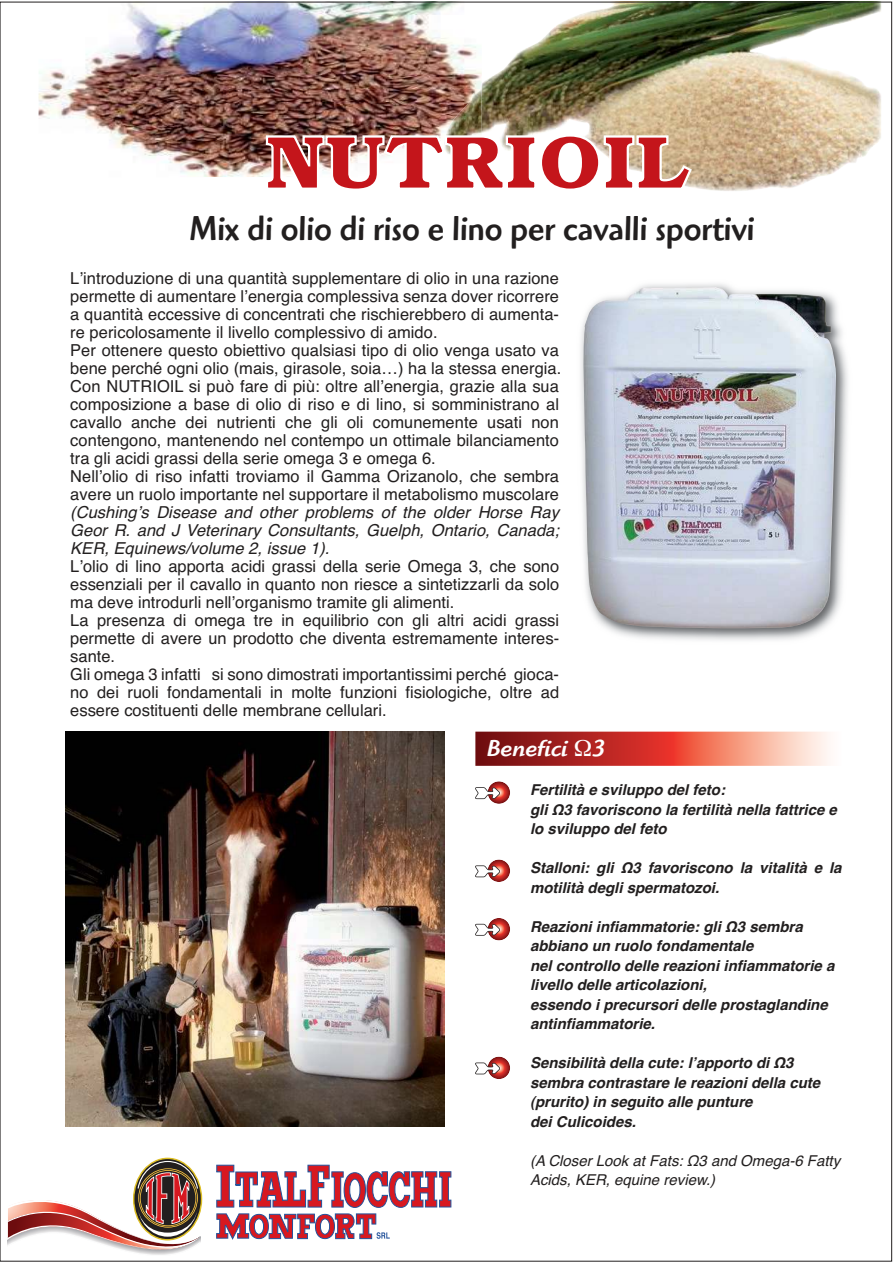
<style>
.page{position:relative;width:893px;height:1263px;background:#fff}
.page>*{position:absolute;margin:0;border:0;box-sizing:border-box;transform-origin:0 0}
.t1{font:700 76.65px "Bookman";color:#c4151b}
.t2{font:500 36px "Highlander";color:#221f1f;scale:.9 1}
.t3{font:italic 500 24px "Highlander";color:#fff}
.t4{font:16.5px/18px "Helvetica";letter-spacing:.005em;color:#221f1f}
.t5{font:italic 16.5px/18px "Helvetica";letter-spacing:.005em;color:#221f1f;text-align:justify}
.t6{font:italic 700 15px/19.5px "Helvetica";color:#221f1f}
.t7{font:italic 15px/19.5px "Helvetica";color:#221f1f}
</style>
<div class="page">
<img style="left:580px;top:284px;width:268px;height:357px">
<img style="left:583px;top:286px;width:253px;height:342px">
<img style="left:475px;top:732px;width:354px;height:34px">
<img style="left:489px;top:1057px;width:21px;height:22px">
<svg style="left:475px;top:1062px;width:25px;height:12px"></svg>
<img style="left:489px;top:918px;width:21px;height:22px">
<svg style="left:475px;top:924px;width:25px;height:12px"></svg>
<img style="left:489px;top:859px;width:21px;height:23px">
<svg style="left:475px;top:865px;width:25px;height:12px"></svg>
<img style="left:489px;top:781px;width:21px;height:23px">
<svg style="left:475px;top:787px;width:25px;height:12px"></svg>
<img style="left:39px;top:4px;width:443px;height:173px">
<img style="left:482px;top:4px;width:399px;height:187px">
<img style="left:443px;top:83px;width:39px;height:72px">
<svg style="left:216px;top:1165px;width:235px;height:75px"></svg>
<svg style="left:8px;top:1158px;width:194px;height:97px"></svg>
<img style="left:66px;top:732px;width:379px;height:395px">
<h1 class="t1" style="left:265px;top:117px;width:428px">NUTRIOIL</h1>
<h2 class="t2" style="left:189px;top:214px;width:629px">Mix di olio di riso e lino per cavalli sportivi</h2>
<p class="t4" style="left:70px;top:271px;width:493px">L’introduzione di una quantità supplementare di olio in una razione permette di aumentare l’energia complessiva senza dover ricorrere a quantità eccessive di concentrati che rischierebbero di aumenta&shy;re pericolosamente il livello complessivo di amido.<br>Per ottenere questo obiettivo qualsiasi tipo di olio venga usato va bene perché ogni olio (mais, girasole, soia…) ha la stessa energia.<br>Con NUTRIOIL si può fare di più: oltre all’energia, grazie alla sua composizione a base di olio di riso e di lino, si somministrano al cavallo anche dei nutrienti che gli oli comunemente usati non contengono, mantenendo nel contempo un ottimale bilanciamento tra gli acidi grassi della serie omega 3 e omega 6.<br>Nell’olio di riso infatti troviamo il Gamma Orizanolo, che sembra avere un ruolo importante nel supportare il metabolismo muscolare</p>
<p class="t5" style="left:70px;top:505px;width:490px">(Cushing’s Disease and other problems of the older Horse Ray Geor R. and J Veterinary Consultants, Guelph, Ontario, Canada; KER, Equinews/volume 2, issue 1).</p>
<p class="t4" style="left:70px;top:559px;width:490px">L’olio di lino apporta acidi grassi della serie Omega 3, che sono essenziali per il cavallo in quanto non riesce a sintetizzarli da solo ma deve introdurli nell’organismo tramite gli alimenti.<br>La presenza di omega tre in equilibrio con gli altri acidi grassi permette di avere un prodotto che diventa estremamente interes&shy;sante.<br>Gli omega 3 infatti si sono dimostrati importantissimi perché gioca&shy;no dei ruoli fondamentali in molte funzioni fisiologiche, oltre ad essere costituenti delle membrane cellulari.</p>
<h3 class="t3" style="left:487px;top:734px;width:120px">Benefici Ω3</h3>
<p class="t6" style="left:530px;top:781px;width:308px">Fertilità e sviluppo del feto:<br>gli Ω3 favoriscono la fertilità nella fattrice e lo sviluppo del feto</p>
<p class="t6" style="left:530px;top:859px;width:313px">Stalloni: gli Ω3 favoriscono la vitalità e la motilità degli spermatozoi.</p>
<p class="t6" style="left:530px;top:918px;width:306px">Reazioni infiammatorie: gli Ω3 sembra abbiano un ruolo fondamentale<br>nel controllo delle reazioni infiammatorie a livello delle articolazioni,<br>essendo i precursori delle prostaglandine antinfiammatorie.</p>
<p class="t6" style="left:530px;top:1054px;width:292px">Sensibilità della cute: l’apporto di Ω3 sembra contrastare le reazioni della cute (prurito) in seguito alle punture<br>dei Culicoides.</p>
<p class="t7" style="left:530px;top:1152px;width:312px">(A Closer Look at Fats: Ω3 and Omega-6 Fatty<br>Acids, KER, equine review.)</p>
</div>
